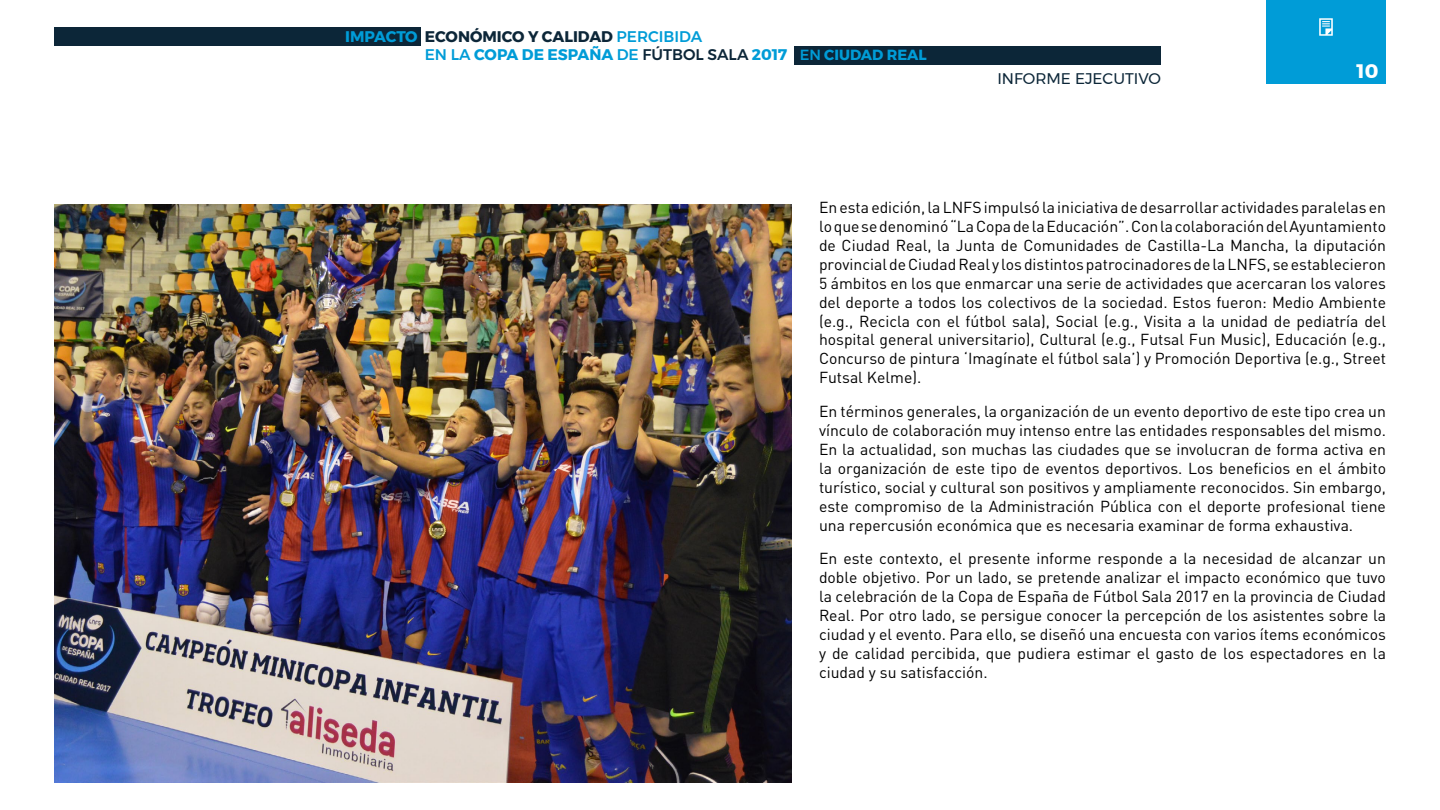
<style>
.page{position:relative;width:1440px;height:810px;background:#fff}
.page>*{position:absolute;margin:0;border:0;box-sizing:border-box;transform-origin:0 0}
.t1{font:700 19.5px "Montserrat";color:#fff}
.t2{font:15.75px/18.9px "DIN";color:#000;text-align:justify}
.t3{font:700 15.38px "Montserrat";color:#009cd7}
.t4{font:700 15.38px "Montserrat";color:#0c2638}
.t5{font:15.38px "Montserrat";color:#0c2638}
.t6{font:700 14.62px "Montserrat";color:#009cd7}
.s1{font-weight:500;color:#009cd7}
.s2{font-weight:500}
.s3{font-weight:500;color:#0c2638}
</style>
<div class="page">
<div style="left:1266px;top:0;width:120px;height:84px;background:#009cd7"></div>
<svg style="left:1319px;top:18px;width:14px;height:18px"></svg>
<div style="left:795px;top:46px;width:366px;height:19px;background:#0c2638"></div>
<div style="left:54px;top:27px;width:366px;height:19px;background:#0c2638"></div>
<img style="left:54px;top:205px;width:738px;height:578px">
<p class="t3" style="left:345px;top:24px;width:74px">IMPACTO</p>
<p class="t4" style="left:425px;top:24px;width:279px">ECONÓMICO Y CALIDAD <span class="s1">PERCIBIDA</span></p>
<p class="t3" style="left:425px;top:43px;width:364px"><span class="s2">EN LA</span> COPA DE ESPAÑA <span class="s2">DE</span> <span class="s3">FÚTBOL SALA</span> 2017</p>
<p class="t6" style="left:800px;top:43px;width:128px"><span class="s2">EN</span> CIUDAD REAL</p>
<p class="t5" style="left:997px;top:67px;width:165px">INFORME EJECUTIVO</p>
<p class="t1" style="left:1357px;top:56px;width:23px">10</p>
<p class="t2" style="left:819px;top:198px;width:569px">En esta edición, la LNFS impulsó la iniciativa de desarrollar actividades paralelas en lo que se denominó “La Copa de la Educación”. Con la colaboración del Ayuntamiento de Ciudad Real, la Junta de Comunidades de Castilla-La Mancha, la diputación provincial de Ciudad Real y los distintos patrocinadores de la LNFS, se establecieron 5 ámbitos en los que enmarcar una serie de actividades que acercaran los valores del deporte a todos los colectivos de la sociedad. Estos fueron: Medio Ambiente (e.g., Recicla con el fútbol sala), Social (e.g., Visita a la unidad de pediatría del hospital general universitario), Cultural (e.g., Futsal Fun Music), Educación (e.g., Concurso de pintura ‘Imagínate el fútbol sala’) y Promoción Deportiva (e.g., Street Futsal Kelme).</p>
<p class="t2" style="left:819px;top:402px;width:569px">En términos generales, la organización de un evento deportivo de este tipo crea un vínculo de colaboración muy intenso entre las entidades responsables del mismo.<br>En la actualidad, son muchas las ciudades que se involucran de forma activa en la organización de este tipo de eventos deportivos. Los beneficios en el ámbito turístico, social y cultural son positivos y ampliamente reconocidos. Sin embargo, este compromiso de la Administración Pública con el deporte profesional tiene una repercusión económica que es necesaria examinar de forma exhaustiva.</p>
<p class="t2" style="left:819px;top:549px;width:569px">En este contexto, el presente informe responde a la necesidad de alcanzar un doble objetivo. Por un lado, se pretende analizar el impacto económico que tuvo la celebración de la Copa de España de Fútbol Sala 2017 en la provincia de Ciudad Real. Por otro lado, se persigue conocer la percepción de los asistentes sobre la ciudad y el evento. Para ello, se diseñó una encuesta con varios ítems económicos y de calidad percibida, que pudiera estimar el gasto de los espectadores en la ciudad y su satisfacción.</p>
</div>
